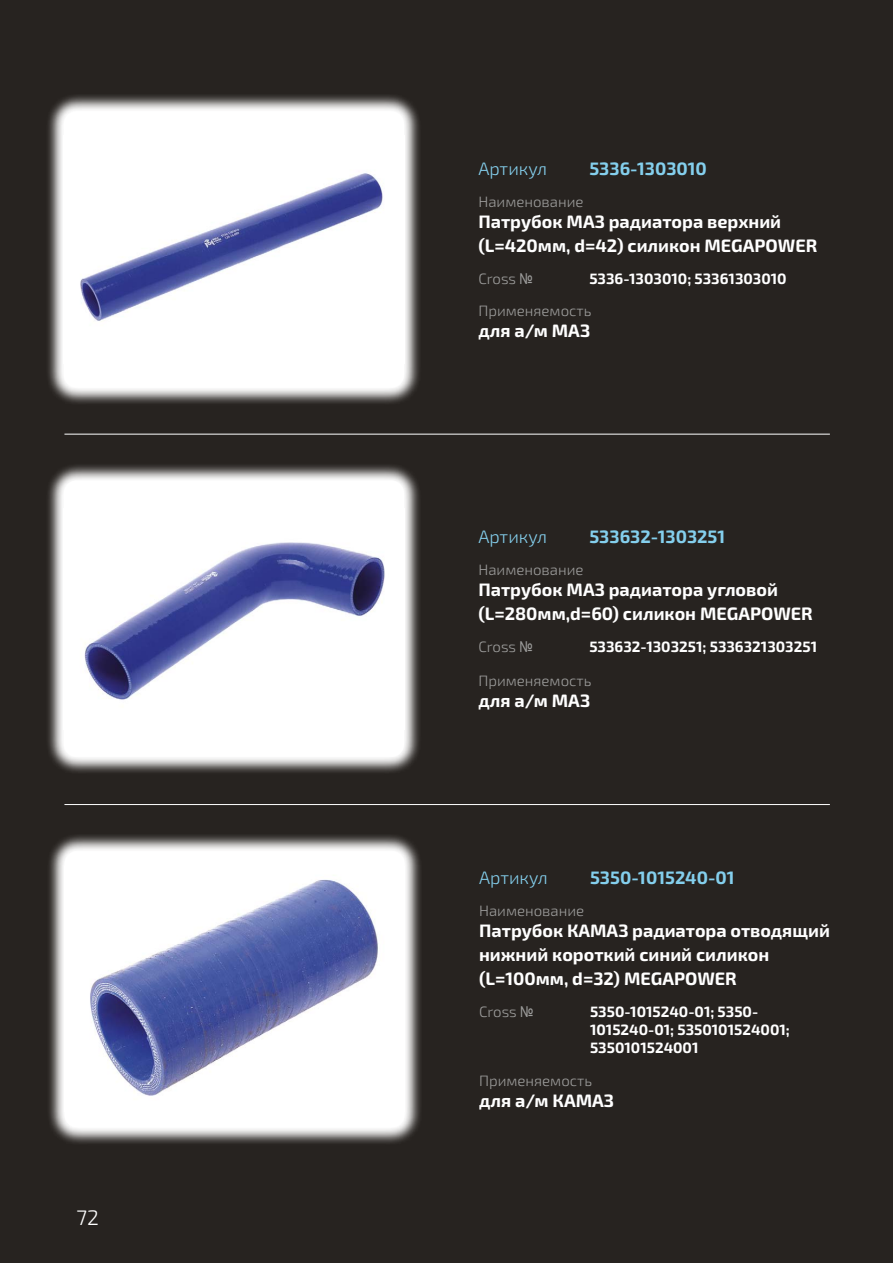
<style>
.page{position:relative;width:893px;height:1263px;background:#272320}
.page>*{position:absolute;margin:0;border:0;box-sizing:border-box;transform-origin:0 0}
.t1{font:300 21px "Exo 2.0";color:#fff}
.t2{font:700 18px/24px "Exo 2.0";color:#fff}
.t3{font:700 18px "Exo 2.0";color:#84cfed}
.t4{font:300 18px "Exo 2.0";color:#84cfed}
.t5{font:700 15px/18px "Exo 2.0";color:#fff}
.t6{font:300 15px "Exo 2.0";color:#9d9d9c}
.s1{font-family:"Arial Narrow";font-weight:400}
</style>
<div class="page">
<hr style="left:64px;top:434px;width:766px;height:1px;background:#fff">
<hr style="left:64px;top:804px;width:766px;height:1px;background:#fff">
<svg style="left:48px;top:95px;width:371px;height:308px;background:#969593"></svg>
<div style="left:64px;top:111px;width:340px;height:277px;background:#fff;border-radius:13px"></div>
<img style="left:80px;top:173px;width:303px;height:148px">
<svg style="left:48px;top:465px;width:371px;height:308px;background:#949290"></svg>
<div style="left:64px;top:480px;width:340px;height:277px;background:#fff;border-radius:13px"></div>
<img style="left:84px;top:542px;width:301px;height:158px">
<svg style="left:49px;top:835px;width:371px;height:308px;background:#979593"></svg>
<div style="left:64px;top:851px;width:341px;height:276px;background:#fff;border-radius:13px"></div>
<img style="left:90px;top:879px;width:288px;height:217px">
<p class="t1" style="left:76px;top:1205px;width:24px">72</p>
<p class="t4" style="left:478px;top:158px;width:70px">Артикул</p>
<p class="t3" style="left:589px;top:158px;width:119px">5336-1303010</p>
<p class="t6" style="left:478px;top:193px;width:107px">Наименование</p>
<p class="t2" style="left:478px;top:210px;width:340px">Патрубок МАЗ радиатора верхний (L=420мм, d=42) силикон MEGAPOWER</p>
<p class="t6" style="left:478px;top:270px;width:56px">Cross <span class="s1">№</span></p>
<p class="t5" style="left:589px;top:270px;width:199px">5336-1303010; 53361303010</p>
<p class="t6" style="left:478px;top:302px;width:115px">Применяемость</p>
<p class="t2" style="left:478px;top:319px;width:113px">для а/м МАЗ</p>
<p class="t4" style="left:478px;top:526px;width:70px">Артикул</p>
<p class="t3" style="left:589px;top:526px;width:137px">533632-1303251</p>
<p class="t6" style="left:478px;top:561px;width:107px">Наименование</p>
<p class="t2" style="left:478px;top:578px;width:336px">Патрубок МАЗ радиатора угловой (L=280мм,d=60) силикон MEGAPOWER</p>
<p class="t6" style="left:478px;top:638px;width:56px">Cross <span class="s1">№</span></p>
<p class="t5" style="left:589px;top:638px;width:229px">533632-1303251; 5336321303251</p>
<p class="t6" style="left:478px;top:672px;width:115px">Применяемость</p>
<p class="t2" style="left:478px;top:689px;width:113px">для а/м МАЗ</p>
<p class="t4" style="left:479px;top:867px;width:70px">Артикул</p>
<p class="t3" style="left:590px;top:867px;width:146px">5350-1015240-01</p>
<p class="t6" style="left:479px;top:902px;width:107px">Наименование</p>
<p class="t2" style="left:479px;top:919px;width:352px">Патрубок КАМАЗ радиатора отводящий нижний короткий синий силикон (L=100мм, d=32) MEGAPOWER</p>
<p class="t6" style="left:479px;top:1003px;width:56px">Cross <span class="s1">№</span></p>
<p class="t5" style="left:590px;top:1003px;width:201px">5350-1015240-01; 5350-<br>1015240-01; 5350101524001;<br>5350101524001</p>
<p class="t6" style="left:479px;top:1072px;width:115px">Применяемость</p>
<p class="t2" style="left:479px;top:1089px;width:136px">для а/м КАМАЗ</p>
</div>
